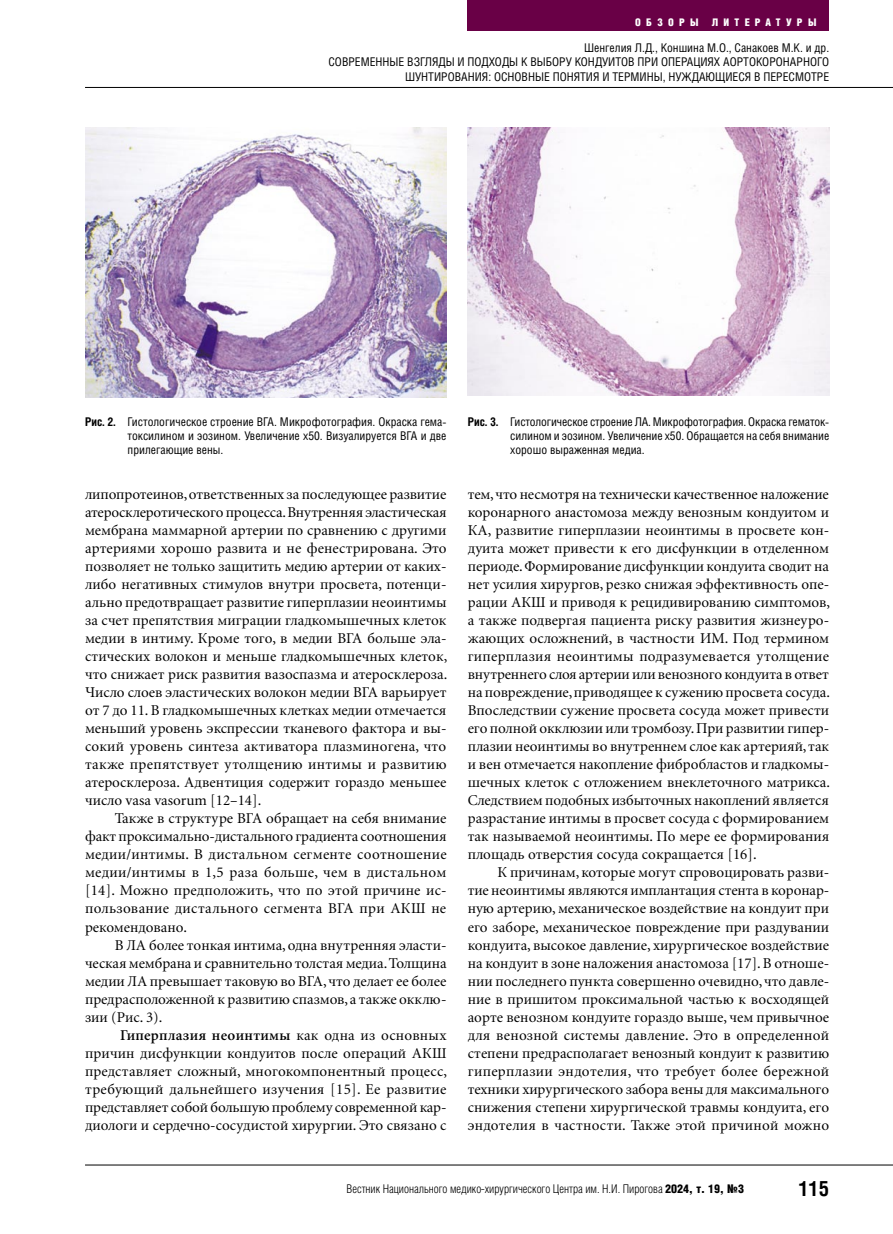
<style>
.page{position:relative;width:893px;height:1234px;background:#fff}
.page>*{position:absolute;margin:0;border:0;box-sizing:border-box;transform-origin:0 0}
.t1{font:700 21px "Helios Cond";color:#000}
.main_text{font:15px/18px "Minion Cyr";color:#000;text-align:justify}
.ris_name{font:12px/14.4px "Helios Cond";color:#000;text-align:justify}
.t2{font:300 12px "Helios Cond";color:#000}
.t3{font:900 10.5px "Helios Cond";letter-spacing:.5em;color:#fff}
.s1{font-weight:700}
.s2{font-weight:600}
.s3{font-weight:900}
</style>
<div class="page">
<hr style="left:85px;top:1164px;width:808px;height:1px;background:#000">
<hr style="left:85px;top:87px;width:808px;height:1px;background:#000">
<div style="left:468px;top:0;width:361px;height:30px;background:#690046"></div>
<img style="left:85px;top:128px;width:361px;height:270px">
<img style="left:468px;top:128px;width:361px;height:268px">
<p class="t3" style="left:635px;top:16px;width:65px">ОБЗОРЫ</p>
<p class="t3" style="left:712px;top:16px;width:106px">ЛИТЕРАТУРЫ</p>
<p class="ris_name" style="left:329px;top:40px;width:502px;text-align:right">Шенгелия Л.Д., Коншина М.О., Санакоев М.К. и др.<br>СОВРЕМЕННЫЕ ВЗГЛЯДЫ И ПОДХОДЫ К ВЫБОРУ КОНДУИТОВ ПРИ ОПЕРАЦИЯХ АОРТОКОРОНАРНОГО<br>ШУНТИРОВАНИЯ: ОСНОВНЫЕ ПОНЯТИЯ И ТЕРМИНЫ, НУЖДАЮЩИЕСЯ В ПЕРЕСМОТРЕ</p>
<p class="ris_name" style="left:128px;top:414px;width:320px;text-indent:-43px"><span class="s1">Рис. 2.</span> Гистологическое строение ВГА. Микрофотография. Окраска гема&shy;токсилином и эозином. Увеличение х50. Визуалируется ВГА и две прилегающие вены.</p>
<p class="main_text" style="left:85px;top:485px;width:364px">липопротеинов, ответственных за последующее развитие атеросклеротического процесса. Внутренняя эластическая мембрана маммарной артерии по сравнению с другими артериями хорошо развита и не фенестрирована. Это позволяет не только защитить медию артерии от каких&shy;либо негативных стимулов внутри просвета, потенци&shy;ально предотвращает развитие гиперплазии неоинтимы за счет препятствия миграции гладкомышечных клеток медии в интиму. Кроме того, в медии ВГА больше эла&shy;стических волокон и меньше гладкомышечных клеток, что снижает риск развития вазоспазма и атеросклероза.<br>Число слоев эластических волокон медии ВГА варьирует от 7 до 11. В гладкомышечных клетках медии отмечается меньший уровень экспрессии тканевого фактора и вы&shy;сокий уровень синтеза активатора плазминогена, что также препятствует утолщению интимы и развитию атеросклероза. Адвентиция содержит гораздо меньшее число vasa vasorum [12–14].</p>
<p class="main_text" style="left:85px;top:809px;width:363px;text-indent:30px">Также в структуре ВГА обращает на себя внимание факт проксимально-дистального градиента соотношения медии/интимы. В дистальном сегменте соотношение медии/интимы в 1,5 раза больше, чем в дистальном [14]. Можно предположить, что по этой причине ис&shy;пользование дистального сегмента ВГА при АКШ не рекомендовано.</p>
<p class="main_text" style="left:85px;top:935px;width:363px;text-indent:30px">В ЛА более тонкая интима, одна внутренняя эласти&shy;ческая мембрана и сравнительно толстая медиа. Толщина медии ЛА превышает таковую во ВГА, что делает ее более предрасположенной к развитию спазмов, а также окклю&shy;зии (Рис. 3).</p>
<p class="main_text" style="left:85px;top:1025px;width:363px;text-indent:35px"><span class="s2">Гиперплазия неоинтимы</span> как одна из основных причин дисфункции кондуитов после операций АКШ представляет сложный, многокомпонентный процесс, требующий дальнейшего изучения [15]. Ее развитие представляет собой большую проблему современной кар&shy;диологи и сердечно-сосудистой хирургии. Это связано с</p>
<p class="ris_name" style="left:510px;top:414px;width:320px;text-indent:-43px"><span class="s1">Рис. 3.</span> Гистологическое строение ЛА. Микрофотография. Окраска гематок&shy;силином и эозином. Увеличение х50. Обращается на себя внимание хорошо выраженная медиа.</p>
<p class="main_text" style="left:468px;top:485px;width:364px">тем, что несмотря на технически качественное наложение коронарного анастомоза между венозным кондуитом и КА, развитие гиперплазии неоинтимы в просвете кон&shy;дуита может привести к его дисфункции в отделенном периоде. Формирование дисфункции кондуита сводит на нет усилия хирургов, резко снижая эффективность опе&shy;рации АКШ и приводя к рецидивированию симптомов, а также подвергая пациента риску развития жизнеуро&shy;жающих осложнений, в частности ИМ. Под термином гиперплазия неоинтимы подразумевается утолщение внутреннего слоя артерии или венозного кондуита в ответ на повреждение, приводящее к сужению просвета сосуда.<br>Впоследствии сужение просвета сосуда может привести его полной окклюзии или тромбозу. При развитии гипер&shy;плазии неоинтимы во внутреннем слое как артерияй, так и вен отмечается накопление фибробластов и гладкомы&shy;шечных клеток с отложением внеклеточного матрикса.<br>Следствием подобных избыточных накоплений является разрастание интимы в просвет сосуда с формированием так называемой неоинтимы. По мере ее формирования площадь отверстия сосуда сокращается [16].</p>
<p class="main_text" style="left:468px;top:863px;width:363px;text-indent:30px">К причинам, которые могут спровоцировать разви&shy;тие неоинтимы являются имплантация стента в коронар&shy;ную артерию, механическое воздействие на кондуит при его заборе, механическое повреждение при раздувании кондуита, высокое давление, хирургическое воздействие на кондуит в зоне наложения анастомоза [17]. В отноше&shy;нии последнего пункта совершенно очевидно, что давле&shy;ние в пришитом проксимальной частью к восходящей аорте венозном кондуите гораздо выше, чем привычное для венозной системы давление. Это в определенной степени предрасполагает венозный кондуит к развитию гиперплазии эндотелия, что требует более бережной техники хирургического забора вены для максимального снижения степени хирургической травмы кондуита, его эндотелия в частности. Также этой причиной можно</p>
<p class="t2" style="left:346px;top:1181px;width:399px">Вестник Национального медико-хирургического Центра им. Н.И. Пирогова <span class="s3">2024, т. 19, №3</span></p>
<h1 class="t1" style="left:799px;top:1175px;width:32px">115</h1>
</div>
